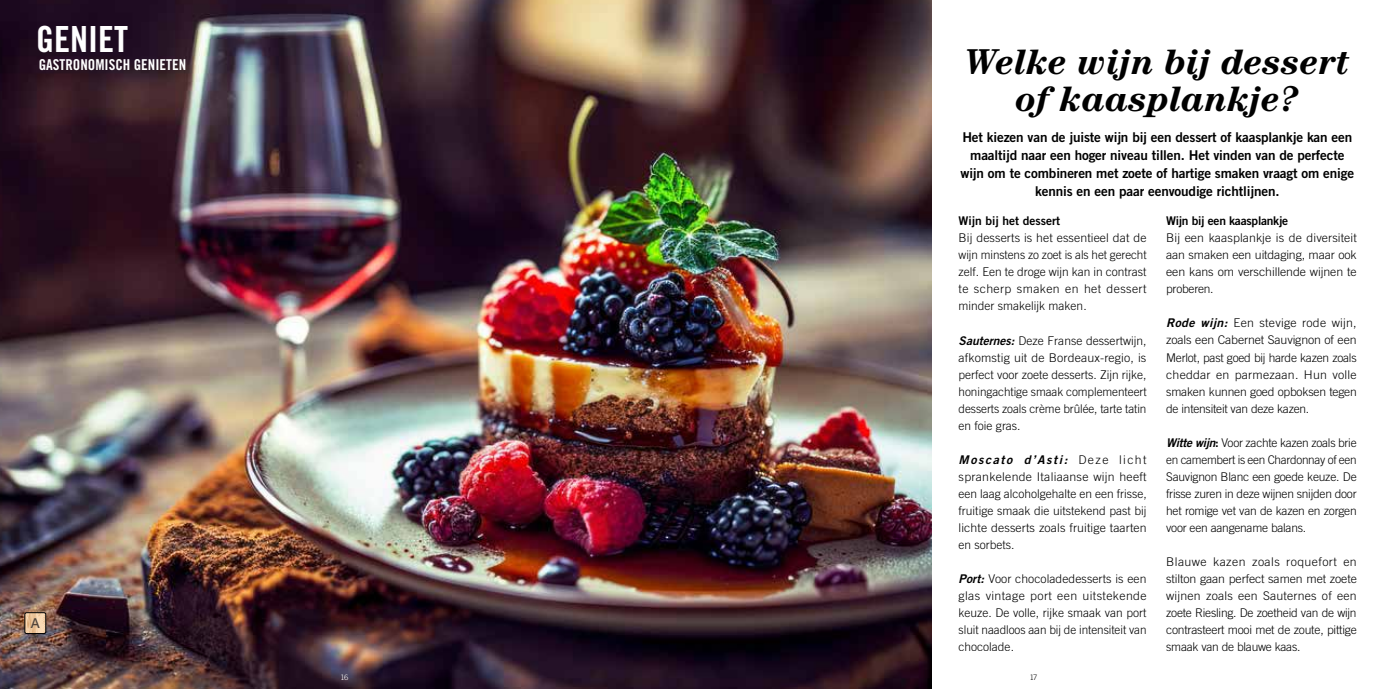
<style>
.page{position:relative;width:1378px;height:689px;background:#fff}
.page>*{position:absolute;margin:0;border:0;box-sizing:border-box;transform-origin:0 0}
.t1{font:italic 700 36px/37.5px "Century Std";color:#000;text-align:center}
.t2{font:36px "Trade Gothic LT Std Bd Cn 20";color:#fff}
.t3{font:15px "Trade Gothic LT Std Bd Cn 20";color:#fff}
.t4{font:13.5px/18px "Trade Gothic LT Std Bd 2";letter-spacing:-.01em;color:#000;text-align:center}
.t5{font:300 12px/17px "Trade Gothic LT Std";letter-spacing:-.005em;color:#000;text-align:justify}
.t6{font:12px "Trade Gothic LT Std Bd 2 Obl";letter-spacing:.12em;color:#000}
.t7{font:12px "Trade Gothic LT Std Bd 2";letter-spacing:-.02em;color:#000}
.t8{font:12px "Trade Gothic LT Std Bd 2";color:#000}
.t9{font:300 7.5px "Trade Gothic LT Std";color:#000}
.t10{font:300 7.5px "Trade Gothic LT Std";color:#fff}
.s1{font-family:"Trade Gothic LT Std Bd 2 Obl";font-weight:400}
.s2{font-family:"Trade Gothic LT Std";font-weight:300}
.s3{font-family:"Trade Gothic LT Std Bd 2";font-weight:400}
</style>
<div class="page">
<img style="left:0;top:0;width:689px;height:689px">
<svg style="left:27px;top:614px;width:17px;height:18px"></svg>
<div style="left:25px;top:612px;width:21px;height:22px;border:1px solid #000;border-radius:2px"></div>
<img style="left:689px;top:0;width:243px;height:689px">
<h1 class="t2" style="left:36px;top:17px;width:93px">GENIET</h1>
<p class="t3" style="left:39px;top:56px;width:149px">GASTRONOMISCH GENIETEN</p>
<h1 class="t1" style="left:964px;top:42px;width:387px">Welke wijn bij dessert of kaasplankje?</h1>
<p class="t4" style="left:960px;top:128px;width:395px">Het kiezen van de juiste wijn bij een dessert of kaasplankje kan een maaltijd naar een hoger niveau tillen. Het vinden van de perfecte wijn om te combineren met zoete of hartige smaken vraagt om enige kennis en een paar eenvoudige richtlijnen.</p>
<p class="t8" style="left:958px;top:214px;width:103px">Wijn bij het dessert</p>
<p class="t5" style="left:958px;top:229px;width:189px">Bij desserts is het essentieel dat de wijn minstens zo zoet is als het gerecht zelf. Een te droge wijn kan in contrast te scherp smaken en het dessert minder smakelijk maken.</p>
<p class="t5" style="left:958px;top:332px;width:189px"><span class="s1">Sauternes:</span> Deze Franse dessertwijn, afkomstig uit de Bordeaux-regio, is perfect voor zoete desserts. Zijn rijke, honingachtige smaak complementeert desserts zoals crème brûlée, tarte tatin en foie gras.</p>
<p class="t6" style="left:958px;top:452px;width:189px">Moscato d’Asti: <span class="s2">Deze licht</span></p>
<p class="t5" style="left:958px;top:468px;width:190px">sprankelende Italiaanse wijn heeft een laag alcoholgehalte en een frisse, fruitige smaak die uitstekend past bij lichte desserts zoals fruitige taarten en sorbets.</p>
<p class="t5" style="left:958px;top:570px;width:190px"><span class="s1">Port:</span> Voor chocoladedesserts is een glas vintage port een uitstekende keuze. De volle, rijke smaak van port sluit naadloos aan bij de intensiteit van chocolade.</p>
<p class="t7" style="left:1166px;top:214px;width:123px">Wijn bij een kaasplankje</p>
<p class="t5" style="left:1166px;top:229px;width:192px">Bij een kaasplankje is de diversiteit aan smaken een uitdaging, maar ook een kans om verschillende wijnen te proberen.</p>
<p class="t5" style="left:1166px;top:315px;width:192px"><span class="s1">Rode wijn:</span> Een stevige rode wijn, zoals een Cabernet Sauvignon of een Merlot, past goed bij harde kazen zoals cheddar en parmezaan. Hun volle smaken kunnen goed opboksen tegen de intensiteit van deze kazen.</p>
<p class="t5" style="left:1166px;top:434px;width:192px"><span class="s1">Witte wijn</span><span class="s3">:</span> Voor zachte kazen zoals brie en camembert is een Chardonnay of een Sauvignon Blanc een goede keuze. De frisse zuren in deze wijnen snijden door het romige vet van de kazen en zorgen voor een aangename balans.</p>
<p class="t5" style="left:1166px;top:553px;width:192px">Blauwe kazen zoals roquefort en stilton gaan perfect samen met zoete wijnen zoals een Sauternes of een zoete Riesling. De zoetheid van de wijn contrasteert mooi met de zoute, pittige smaak van de blauwe kaas.</p>
<p class="t10" style="left:341px;top:672px;width:9px">16</p>
<p class="t9" style="left:1029px;top:672px;width:9px">17</p>
<p class="t9" style="left:1031px;top:672px;width:6px">2</p>
</div>
